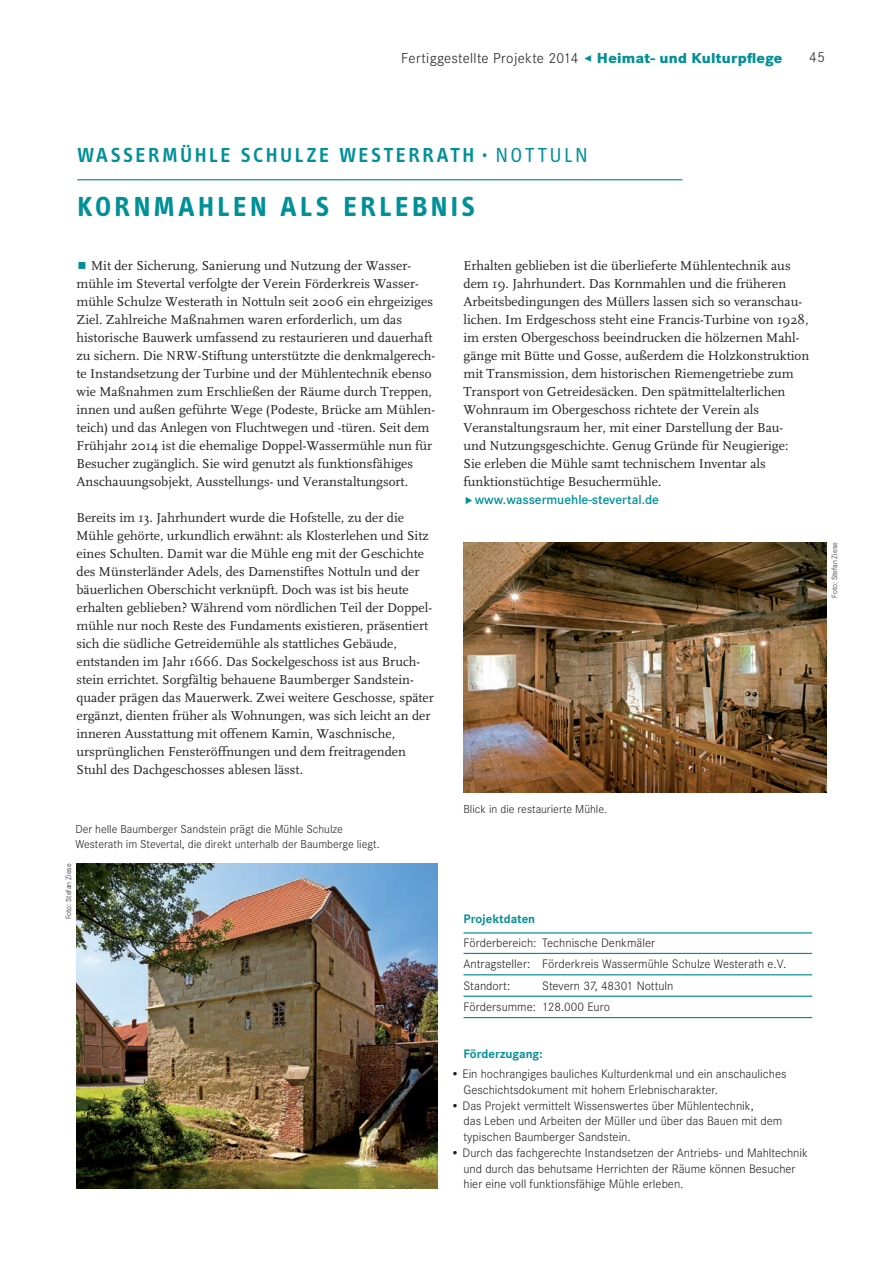
<style>
.page{position:relative;width:893px;height:1263px;background:#fff}
.page>*{position:absolute;margin:0;border:0;box-sizing:border-box;transform-origin:0 0}
.t1{font:28.5px "Info Text Bold Tf";letter-spacing:.12em;color:#009097}
.t2{font:21px "Info Text Semibold Tf";letter-spacing:.12em;color:#009097}
.t3{font:300 15px "Corporate S";letter-spacing:.02em;color:#231f20}
.t4{font:13.5px/18px "FF Scala";color:#231f20}
.t5{font:600 13.5px "Corporate S";color:#009097}
.t6{font:300 12.75px/15.8px "Corporate S";color:#231f20}
.t7{font:700 12.75px "Corporate S";color:#009097}
.t8{font:300 12px/15px "Corporate S";color:#231f20}
.t9{font:300 7.8px "Corporate S";color:#231f20}
.s1{font-weight:800;color:#009097}
.s2{font-family:"Info Text"}
</style>
<div class="page">
<img style="left:76px;top:864px;width:362px;height:324px">
<img style="left:463px;top:542px;width:363px;height:250px">
<hr style="left:463px;top:932px;width:349px;height:2px;background:#009097">
<hr style="left:463px;top:953px;width:349px;height:1px;background:#009097">
<hr style="left:463px;top:974px;width:349px;height:1px;background:#009097">
<hr style="left:463px;top:996px;width:349px;height:1px;background:#009097">
<hr style="left:463px;top:1017px;width:349px;height:1px;background:#009097">
<hr style="left:77px;top:179px;width:605px;height:1px;background:#009097">
<p class="t3" style="left:401px;top:52px;width:383px">Fertiggestellte Projekte 2014 <span class="s1">Heimat- und Kulturpflege</span></p>
<p class="t3" style="left:809px;top:51px;width:17px">45</p>
<h2 class="t2" style="left:77px;top:148px;width:512px">WASSERMÜHLE SCHULZE WESTERRATH · <span class="s2">NOTTULN</span></h2>
<h1 class="t1" style="left:77px;top:197px;width:399px">KORNMAHLEN ALS ERLEBNIS</h1>
<p class="t4" style="left:76px;top:257px;width:360px;text-indent:15px">Mit der Sicherung, Sanierung und Nutzung der Wasser&shy;mühle im Stevertal verfolgte der Verein Förderkreis Wasser&shy;mühle Schulze Westerath in Nottuln seit 2006 ein ehrgeiziges Ziel. Zahlreiche Maßnahmen waren erforderlich, um das historische Bauwerk umfassend zu restaurieren und dauerhaft zu sichern. Die NRW-Stiftung unterstützte die denkmalgerech&shy;te Instandsetzung der Turbine und der Mühlentechnik ebenso wie Maßnahmen zum Erschließen der Räume durch Treppen, innen und außen geführte Wege (Podeste, Brücke am Mühlen&shy;teich) und das Anlegen von Fluchtwegen und -türen. Seit dem Frühjahr 2014 ist die ehemalige Doppel-Wassermühle nun für Besucher zugänglich. Sie wird genutzt als funktionsfähiges Anschauungsobjekt, Ausstellungs- und Veranstaltungsort.</p>
<p class="t4" style="left:76px;top:509px;width:359px">Bereits im 13. Jahrhundert wurde die Hofstelle, zu der die Mühle gehörte, urkundlich erwähnt: als Klosterlehen und Sitz eines Schulten. Damit war die Mühle eng mit der Geschichte des Münsterländer Adels, des Damenstiftes Nottuln und der bäuerlichen Oberschicht verknüpft. Doch was ist bis heute erhalten geblieben? Während vom nördlichen Teil der Doppel&shy;mühle nur noch Reste des Fundaments existieren, präsentiert sich die südliche Getreidemühle als stattliches Gebäude, entstanden im Jahr 1666. Das Sockelgeschoss ist aus Bruch&shy;stein errichtet. Sorgfältig behauene Baumberger Sandstein&shy;quader prägen das Mauerwerk. Zwei weitere Geschosse, später ergänzt, dienten früher als Wohnungen, was sich leicht an der inneren Ausstattung mit offenem Kamin, Waschnische, ursprünglichen Fensteröffnungen und dem freitragenden Stuhl des Dachgeschosses ablesen lässt.</p>
<p class="t8" style="left:75px;top:822px;width:306px">Der helle Baumberger Sandstein prägt die Mühle Schulze<br>Westerath im Stevertal, die direkt unterhalb der Baumberge liegt.</p>
<p class="t9" style="left:66px;top:919px;width:57px;rotate:-90deg">Foto: Stefan Ziese</p>
<p class="t4" style="left:463px;top:257px;width:347px">Erhalten geblieben ist die überlieferte Mühlentechnik aus dem 19. Jahrhundert. Das Kornmahlen und die früheren Arbeitsbedingungen des Müllers lassen sich so veranschau&shy;lichen. Im Erdgeschoss steht eine Francis-Turbine von 1928, im ersten Obergeschoss beeindrucken die hölzernen Mahl&shy;gänge mit Bütte und Gosse, außerdem die Holzkonstruktion mit Transmission, dem historischen Riemengetriebe zum Transport von Getreidesäcken. Den spätmittelalterlichen Wohnraum im Obergeschoss richtete der Verein als<br>Veran staltungsraum her, mit einer Darstellung der Bau&shy;und Nutzungsgeschichte. Genug Gründe für Neugierige:<br>Sie erleben die Mühle samt technischem Inventar als<br>funk tionstüchtige Besuchermühle.</p>
<p class="t5" style="left:463px;top:494px;width:197px">◆www.wassermuehle-stevertal.de</p>
<p class="t8" style="left:463px;top:803px;width:145px">Blick in die restaurierte Mühle.</p>
<p class="t7" style="left:463px;top:914px;width:73px">Projektdaten</p>
<p class="t6" style="left:463px;top:933px;width:324px;line-height:21.5px">Förderbereich: Technische Denkmäler<br>Antragsteller: Förderkreis Wassermühle Schulze Westerath e.V.<br>Standort:</p>
<p class="t6" style="left:463px;top:976px;width:212px;line-height:21.5px;text-indent:79px">Stevern 37, 48301 Nottuln<br>Fördersumme: 128.000 Euro</p>
<p class="t7" style="left:463px;top:1049px;width:81px">Förderzugang:</p>
<p class="t6" style="left:463px;top:1067px;width:324px;text-indent:-13px">• Ein hochrangiges bauliches Kulturdenkmal und ein anschauliches<br>Geschichtsdokument mit hohem Erlebnischarakter.</p>
<p class="t6" style="left:463px;top:1099px;width:320px;text-indent:-13px">• Das Projekt vermittelt Wissenswertes über Mühlentechnik,<br>das Leben und Arbeiten der Müller und über das Bauen mit dem typischen Baumberger Sandstein.</p>
<p class="t6" style="left:463px;top:1146px;width:346px;text-indent:-13px">• Durch das fachgerechte Instandsetzen der Antriebs- und Mahltechnik und durch das behutsame Herrichten der Räume können Besucher hier eine voll funktionsfähige Mühle erleben.</p>
<p class="t9" style="left:831px;top:598px;width:57px;rotate:-90deg">Foto: Stefan Ziese</p>
</div>
